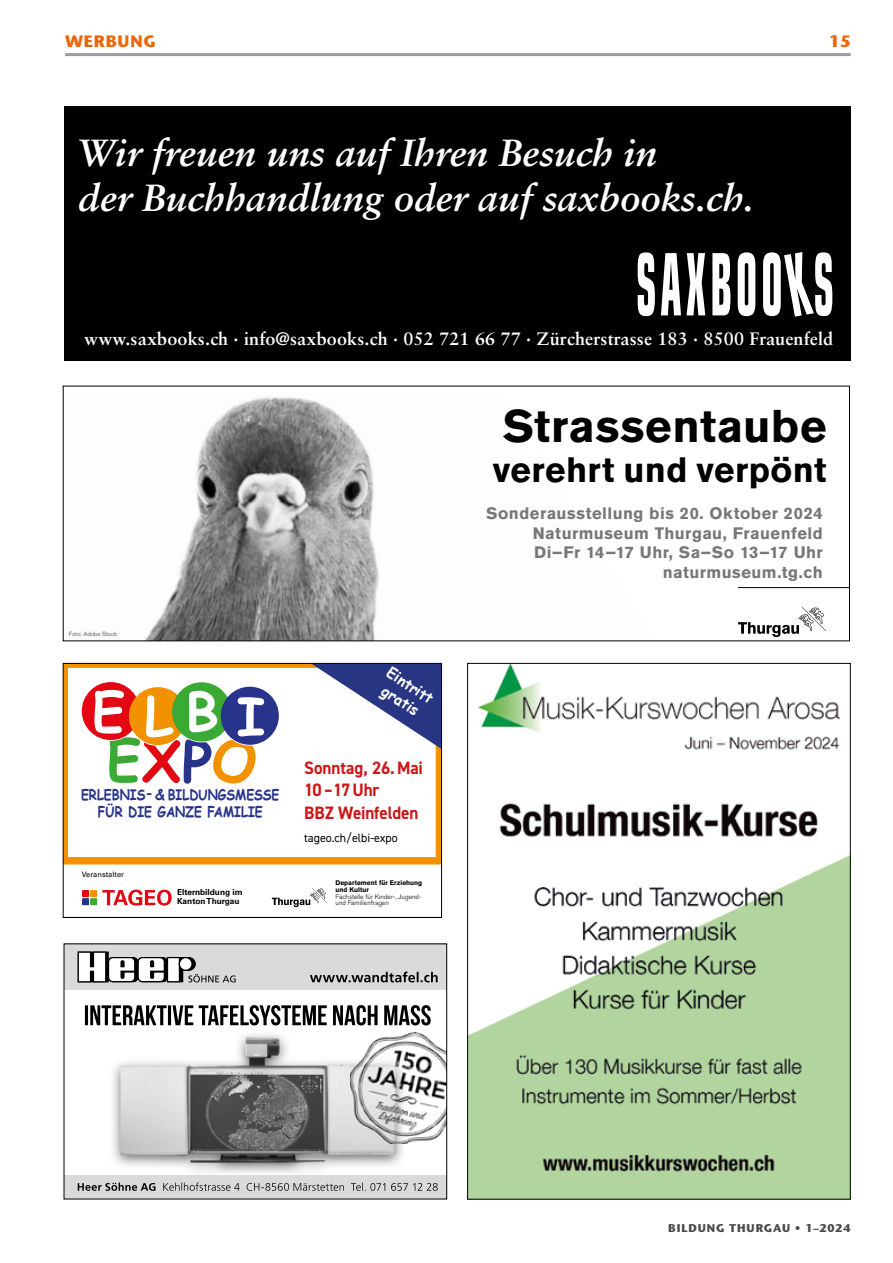
<style>
.page{position:relative;width:893px;height:1263px;background:#fff}
.page>*{position:absolute;margin:0;border:0;box-sizing:border-box;transform-origin:0 0}
.t1{font:700 45.45px "Akzidenz Grotesk BQ";letter-spacing:.01em;color:#000}
.t2{font:italic 700 37.8px/45.5px "Sabon LT Std";color:#fff}
.t3{font:700 34.95px "Akzidenz Grotesk BQ";letter-spacing:.015em;color:#000}
.t4{font:700 18px "Sabon LT Std";letter-spacing:.01em;color:#fff}
.t5{font:700 18px/22.5px "DIN2014";letter-spacing:-.005em;color:#cd1719;scale:.95 1}
.t6{font:700 16.5px/19.5px "Akzidenz Grotesk BQ";letter-spacing:.03em;color:#777776;text-align:right}
.t7{font:700 16.5px "Stone Sans Std";letter-spacing:.05em;color:#ec6608}
.t8{font:700 15px/18px "Comic Sans MS";color:#fff;text-align:center}
.t9{font:700 14.55px/17.5px "Comic Sans MS";color:#28348b;text-align:center;scale:.86 1}
.t10{font:12px "DIN2014";color:#000}
.t11{font:700 11.25px "Stone Sans Std";letter-spacing:.075em;color:#4a4a49}
.t12{font:700 8.4px/8.9px "Univers LT Pro 65";color:#000}
.t13{font:7.5px "Univers LT Pro 55 Roman";color:#000}
.t14{font:300 6.6px/6.6px "Akzidenz Grotesk BQ";color:#000}
.t15{font:700 6.6px/6.6px "Akzidenz Grotesk BQ";color:#000}
.t16{font:6.15px "Akzidenz Grotesk BQ";letter-spacing:-.01em;color:#646363}
</style>
<div class="page">
<hr style="left:65px;top:53px;width:786px;height:3px;background:#9d9d9c">
<div style="left:64px;top:106px;width:786px;height:255px;background:#000"></div>
<svg style="left:638px;top:252px;width:17px;height:64px"></svg>
<svg style="left:661px;top:253px;width:44px;height:62px"></svg>
<svg style="left:712px;top:253px;width:18px;height:62px"></svg>
<svg style="left:738px;top:252px;width:17px;height:64px"></svg>
<svg style="left:763px;top:252px;width:69px;height:65px"></svg>
<img style="left:112px;top:1025px;width:296px;height:149px">
<div style="left:64px;top:1176px;width:383px;height:23px;background:#dadada"></div>
<div style="left:64px;top:944px;width:383px;height:46px;background:#dadada"></div>
<svg style="left:78px;top:1182px;width:360px;height:9px"></svg>
<svg style="left:310px;top:972px;width:128px;height:10px"></svg>
<svg style="left:85px;top:1005px;width:346px;height:20px"></svg>
<div style="left:168px;top:957px;width:15px;height:25px;background:#000"></div>
<div style="left:168px;top:957px;width:11px;height:25px;background:#fff"></div>
<div style="left:167px;top:957px;width:13px;height:25px;border:1px solid #000"></div>
<div style="left:138px;top:958px;width:29px;height:24px;background:#000;border-radius:4px"></div>
<div style="left:138px;top:957px;width:30px;height:25px;border:1px solid #000;border-radius:4px"></div>
<svg style="left:77px;top:951px;width:87px;height:32px"></svg>
<div style="left:138px;top:957px;width:27px;height:25px;border:1px solid #000;border-radius:4px"></div>
<div style="left:179px;top:957px;width:16px;height:13px;background:#000;border-radius:6px"></div>
<div style="left:179px;top:957px;width:17px;height:14px;border:1px solid #000;border-radius:6px"></div>
<svg style="left:179px;top:957px;width:13px;height:13px"></svg>
<div style="left:179px;top:957px;width:14px;height:14px;border:1px solid #000;border-radius:50%"></div>
<svg style="left:188px;top:974px;width:48px;height:8px"></svg>
<img style="left:350px;top:1032px;width:95px;height:112px">
<img style="left:469px;top:665px;width:379px;height:532px">
<svg style="left:65px;top:864px;width:375px;height:44px"></svg>
<svg style="left:65px;top:665px;width:375px;height:199px"></svg>
<svg style="left:311px;top:665px;width:129px;height:84px"></svg>
<div style="left:63px;top:663px;width:379px;height:255px;border:1px solid #000"></div>
<img style="left:145px;top:397px;width:234px;height:242px">
<svg style="left:738px;top:607px;width:86px;height:30px"></svg>
<hr style="left:738px;top:587px;width:110px;height:1px;background:#000">
<p class="t7" style="left:65px;top:31px;width:92px">WERBUNG</p>
<p class="t7" style="left:829px;top:31px;width:23px">15</p>
<h2 class="t2" style="left:78px;top:130px;width:677px">Wir freuen uns auf Ihren Besuch in<br>der Buchhandlung oder auf saxbooks.ch.</h2>
<p class="t4" style="left:84px;top:328px;width:750px">www.saxbooks.ch · info@saxbooks.ch · 052 721 66 77 · Zürcherstrasse 183 ∙ 8500 Frauenfeld</p>
<h1 class="t1" style="left:503px;top:399px;width:325px">Strassentaube</h1>
<h3 class="t3" style="left:493px;top:450px;width:335px">verehrt und verpönt</h3>
<p class="t16" style="left:69px;top:630px;width:49px">Foto: Adobe Stock</p>
<p class="t9" style="left:81px;top:785px;width:232px">ERLEBNIS-&amp; BILDUNGSMESSE<br>FÜR DIE GANZE FAMILIE</p>
<p class="t13" style="left:82px;top:870px;width:44px">Veranstalter</p>
<p class="t12" style="left:177px;top:887px;width:67px">Elternbildung im<br>Kanton Thurgau</p>
<p class="t8" style="left:393px;top:663px;width:54px;rotate:33deg">Eintritt gratis</p>
<p class="t5" style="left:304px;top:756px;width:127px">Sonntag, 26.Mai<br>10–17Uhr<br>BBZ Weinfelden</p>
<p class="t10" style="left:304px;top:831px;width:95px">tageo.ch/elbi-expo</p>
<p class="t15" style="left:336px;top:880px;width:88px">Departement für Erziehung und Kultur</p>
<p class="t14" style="left:336px;top:893px;width:87px">Fachstelle für Kinder-, Jugend&shy;und Familienfragen</p>
<p class="t6" style="left:486px;top:503px;width:338px">Sonderausstellung bis 20. Oktober 2024<br>Naturmuseum Thurgau, Frauenfeld<br>Di–Fr 14–17 Uhr, Sa–So 13–17 Uhr naturmuseum.tg.ch</p>
<p class="t11" style="left:668px;top:1221px;width:184px">BILDUNG THURGAU • 1–2024</p>
</div>
